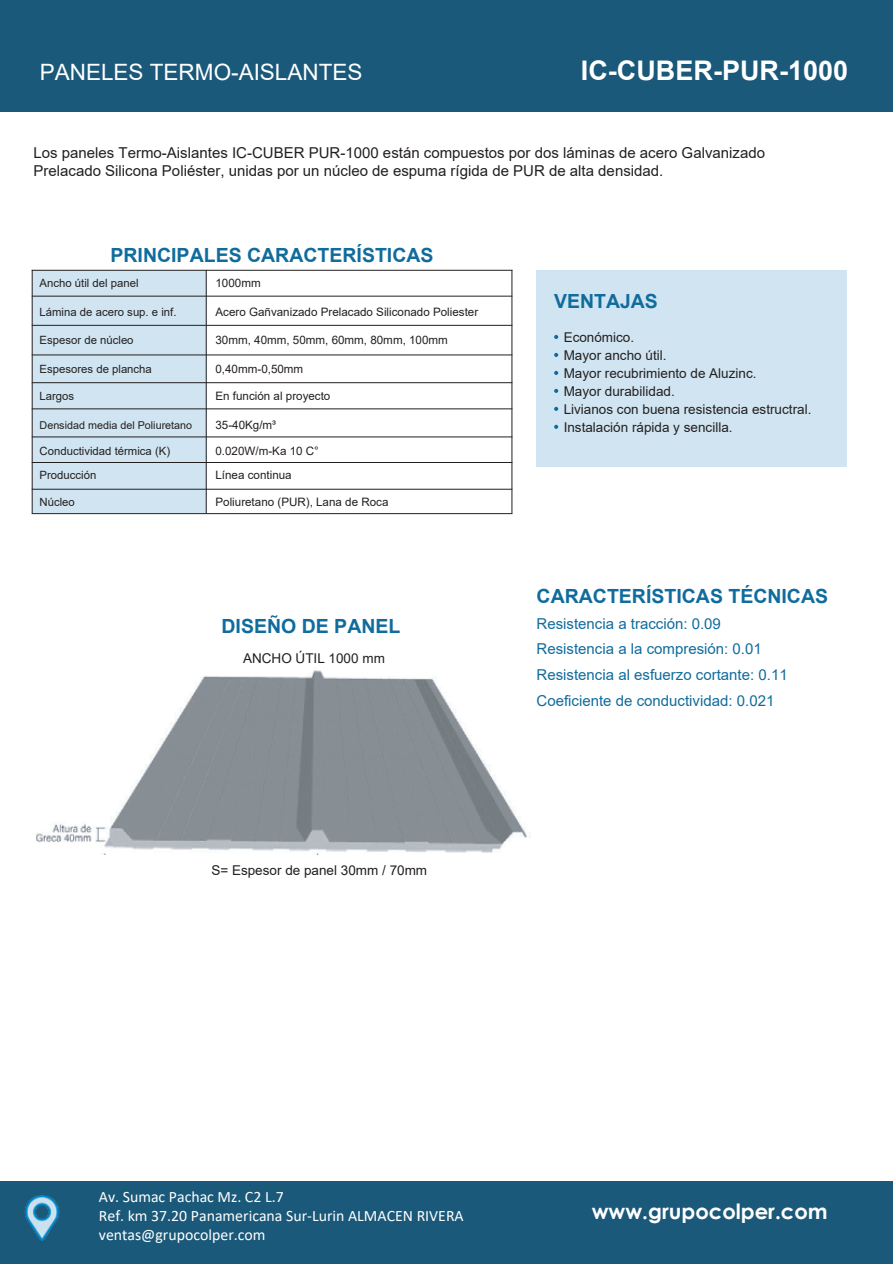
<style>
.page{position:relative;width:893px;height:1264px;background:#fff}
.page>*{position:absolute;margin:0;border:0;box-sizing:border-box;transform-origin:0 0}
.t1{font:700 27px "Arial";color:#fff}
.t2{font:22.5px "Arial";color:#fff}
.t3{font:700 21px "Century Gothic";color:#fff}
.t4{font:700 19.5px "Arial";color:#106c9d}
.t5{font:15.9px/19px "Calibri";color:#fff}
.t6{font:15px/18px "Arial";color:#231f20}
.t7{font:15px/25.5px "Arial";color:#106c9d}
.t8{font:13.5px/18px "Arial";color:#231f20}
.t9{font:13.5px "Arial";color:#221e1f}
.t10{font:11.55px/24.3px "Arial";color:#231f20}
.t11{font:11.4px/24.3px "Arial";color:#231f20}
.t12{font:10.8px "Arial";color:#231f20}
</style>
<div class="page">
<div style="left:0;top:0;width:892px;height:111px;background:#1a5979"></div>
<div style="left:0;top:1180px;width:892px;height:83px;background:#1a5979"></div>
<img style="left:25px;top:1195px;width:35px;height:45px">
<div style="left:536px;top:270px;width:311px;height:196px;background:#d0e5f1"></div>
<svg style="left:554px;top:335px;width:4px;height:4px"></svg>
<svg style="left:554px;top:353px;width:4px;height:4px"></svg>
<svg style="left:554px;top:371px;width:4px;height:4px"></svg>
<svg style="left:554px;top:389px;width:4px;height:4px"></svg>
<svg style="left:554px;top:407px;width:4px;height:4px"></svg>
<svg style="left:554px;top:424px;width:4px;height:5px"></svg>
<img style="left:36px;top:670px;width:491px;height:184px">
<div style="left:32px;top:270px;width:174px;height:26px;background:#d0e5f1"></div>
<div style="left:32px;top:296px;width:174px;height:42px;background:#d0e5f1"></div>
<div style="left:32px;top:338px;width:174px;height:43px;background:#d0e5f1"></div>
<div style="left:32px;top:381px;width:174px;height:25px;background:#d0e5f1"></div>
<div style="left:32px;top:406px;width:174px;height:26px;background:#d0e5f1"></div>
<div style="left:32px;top:432px;width:174px;height:26px;background:#d0e5f1"></div>
<div style="left:32px;top:458px;width:174px;height:32px;background:#d0e5f1"></div>
<div style="left:32px;top:487px;width:174px;height:26px;background:#d0e5f1"></div>
<hr style="left:206px;top:270px;width:1px;height:111px;background:#231f20">
<svg style="left:206px;top:381px;width:1px;height:25px"></svg>
<hr style="left:206px;top:406px;width:1px;height:107px;background:#231f20">
<hr style="left:32px;top:296px;width:480px;height:1px;background:#231f20">
<hr style="left:32px;top:325px;width:480px;height:1px;background:#231f20">
<hr style="left:32px;top:354px;width:480px;height:1px;background:#231f20">
<hr style="left:32px;top:382px;width:480px;height:1px;background:#231f20">
<hr style="left:32px;top:408px;width:480px;height:1px;background:#231f20">
<hr style="left:32px;top:436px;width:480px;height:1px;background:#231f20">
<hr style="left:32px;top:462px;width:480px;height:1px;background:#231f20">
<hr style="left:32px;top:488px;width:480px;height:1px;background:#231f20">
<hr style="left:32px;top:270px;width:1px;height:243px;background:#231f20">
<hr style="left:511px;top:270px;width:1px;height:243px;background:#231f20">
<hr style="left:32px;top:513px;width:480px;height:1px;background:#231f20">
<hr style="left:32px;top:270px;width:480px;height:1px;background:#231f20">
<h2 class="t2" style="left:40px;top:56px;width:324px">PANELES TERMO-AISLANTES</h2>
<h1 class="t1" style="left:581px;top:51px;width:269px">IC-CUBER-PUR-1000</h1>
<p class="t6" style="left:33px;top:144px;width:733px">Los paneles Termo-Aislantes IC-CUBER PUR-1000 están compuestos por dos láminas de acero Galvanizado<br>Prelacado Silicona Poliéster, unidas por un núcleo de espuma rígida de PUR de alta densidad.</p>
<h3 class="t4" style="left:110px;top:241px;width:324px">PRINCIPALES CARACTERÍSTICAS</h3>
<p class="t11" style="left:40px;top:271px;width:101px">Ancho útil del panel</p>
<p class="t10" style="left:215px;top:271px;width:47px">1000mm</p>
<p class="t11" style="left:40px;top:300px;width:138px">Lámina de acero sup. e inf.</p>
<p class="t11" style="left:40px;top:328px;width:96px">Espesor de núcleo</p>
<p class="t11" style="left:40px;top:356px;width:114px">Espesores de plancha</p>
<p class="t11" style="left:40px;top:383px;width:36px">Largos</p>
<p class="t12" style="left:40px;top:417px;width:154px">Densidad media del Poliuretano</p>
<p class="t11" style="left:40px;top:438px;width:132px">Conductividad térmica (K)<br>Producción</p>
<p class="t11" style="left:40px;top:489px;width:37px">Núcleo</p>
<p class="t10" style="left:215px;top:300px;width:264px">Acero Gañvanizado Prelacado Siliconado Poliester</p>
<p class="t10" style="left:215px;top:328px;width:234px">30mm, 40mm, 50mm, 60mm, 80mm, 100mm</p>
<p class="t10" style="left:215px;top:356px;width:89px">0,40mm-0,50mm</p>
<p class="t10" style="left:215px;top:383px;width:116px">En función al proyecto</p>
<p class="t10" style="left:215px;top:412px;width:62px">35-40Kg/m³</p>
<p class="t10" style="left:215px;top:438px;width:105px">0.020W/m-Ka 10 C°<br>Línea continua</p>
<p class="t10" style="left:215px;top:489px;width:174px">Poliuretano (PUR), Lana de Roca</p>
<h3 class="t4" style="left:554px;top:287px;width:105px">VENTAJAS</h3>
<p class="t8" style="left:563px;top:328px;width:249px">Económico.<br>Mayor ancho útil.<br>Mayor recubrimiento de Aluzinc.<br>Mayor durabilidad.<br>Livianos con buena resistencia estructral.<br>Instalación rápida y sencilla.</p>
<h3 class="t4" style="left:221px;top:612px;width:180px">DISEÑO DE PANEL</h3>
<p class="t8" style="left:243px;top:649px;width:143px">ANCHO ÚTIL 1000 mm</p>
<h3 class="t4" style="left:536px;top:582px;width:293px">CARACTERÍSTICAS TÉCNICAS</h3>
<p class="t7" style="left:536px;top:610px;width:252px">Resistencia a tracción: 0.09<br>Resistencia a la compresión: 0.01<br>Resistencia al esfuerzo cortante: 0.11<br>Coeficiente de conductividad: 0.021</p>
<p class="t9" style="left:211px;top:860px;width:217px">S= Espesor de panel 30mm / 70mm</p>
<h3 class="t5" style="left:99px;top:1186px;width:366px">Av. Sumac Pachac Mz. C2 L.7<br>Ref. km 37.20 Panamericana Sur-Lurin ALMACEN RIVERA ventas@grupocolper.com</h3>
<h3 class="t3" style="left:591px;top:1194px;width:237px">www.grupocolper.com</h3>
</div>
